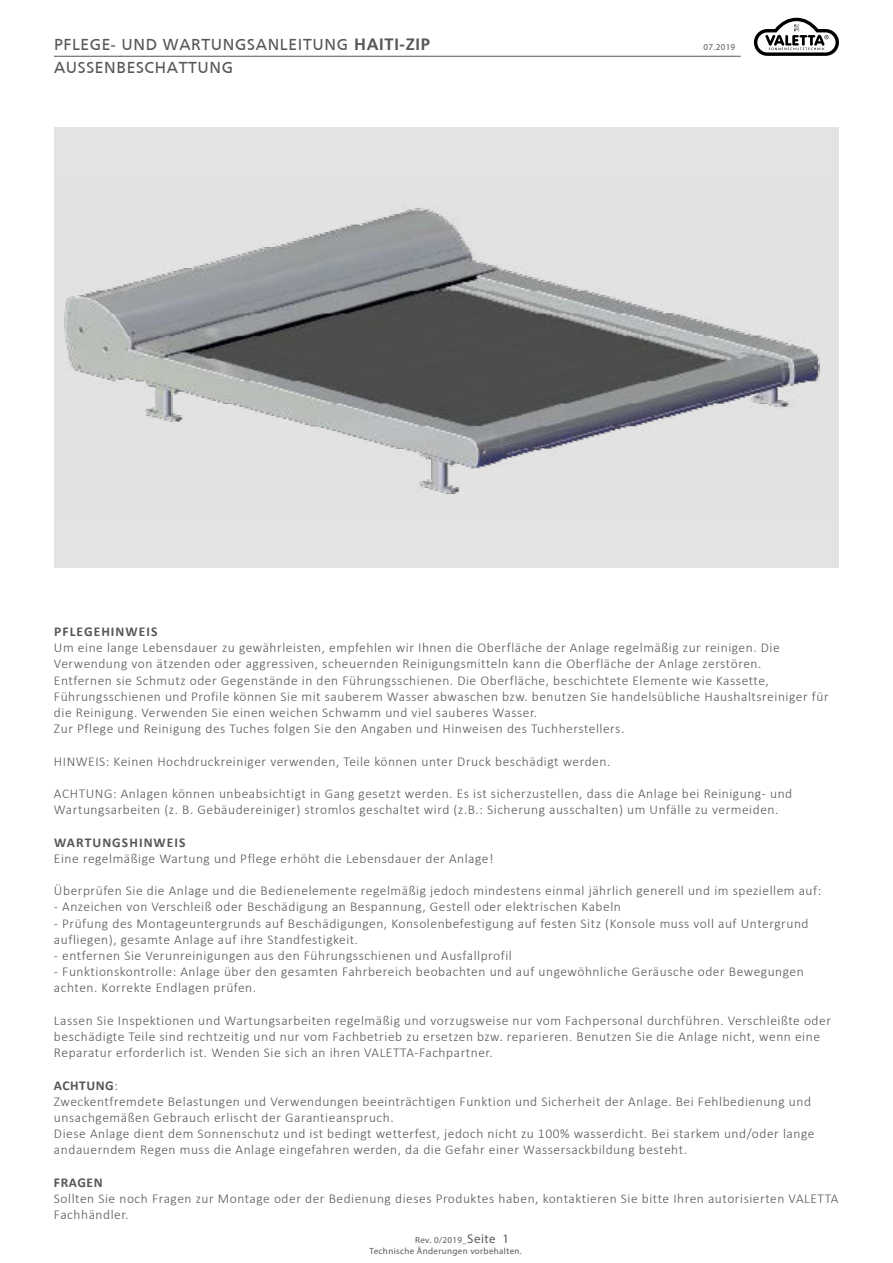
<style>
.page{position:relative;width:893px;height:1263px;background:#fff}
.page>*{position:absolute;margin:0;border:0;box-sizing:border-box;transform-origin:0 0}
.t1{font:16.5px "Frutiger";letter-spacing:.04em;color:#575756}
.t2{font:300 13.5px/16.2px "Calibri";letter-spacing:.04em;color:#575756}
.t3{font:700 13.5px "Calibri";letter-spacing:.08em;color:#575756}
.t4{font:9px "Myriad Pro";letter-spacing:.04em;color:#575756}
.s1{font-weight:700}
.s2{font-size:12.75px}
</style>
<div class="page">
<hr style="left:54px;top:56px;width:687px;height:1px;background:#575756">
<svg style="left:754px;top:18px;width:85px;height:38px"></svg>
<div style="left:54px;top:128px;width:785px;height:440px;background:#e3e3e3"></div>
<img style="left:64px;top:206px;width:757px;height:288px">
<p class="t1" style="left:54px;top:35px;width:377px">PFLEGE- UND WARTUNGSANLEITUNG <span class="s1">HAITI-ZIP</span></p>
<p class="t4" style="left:703px;top:41px;width:33px">07.2019</p>
<p class="t1" style="left:54px;top:58px;width:181px">AUSSENBESCHATTUNG</p>
<p class="t3" style="left:54px;top:622px;width:105px">PFLEGEHINWEIS</p>
<p class="t2" style="left:54px;top:639px;width:776px">Um eine lange Lebensdauer zu gewährleisten, empfehlen wir Ihnen die Oberfläche der Anlage regelmäßig zur reinigen. Die Verwendung von ätzenden oder aggressiven, scheuernden Reinigungsmitteln kann die Oberfläche der Anlage zerstören.<br>Entfernen sie Schmutz oder Gegenstände in den Führungsschienen. Die Oberfläche, beschichtete Elemente wie Kassette, Führungsschienen und Profile können Sie mit sauberem Wasser abwaschen bzw. benutzen Sie handelsübliche Haushaltsreiniger für die Reinigung. Verwenden Sie einen weichen Schwamm und viel sauberes Wasser.<br>Zur Pflege und Reinigung des Tuches folgen Sie den Angaben und Hinweisen des Tuchherstellers.</p>
<p class="t2" style="left:54px;top:753px;width:558px">HINWEIS: Keinen Hochdruckreiniger verwenden, Teile können unter Druck beschädigt werden.</p>
<p class="t2" style="left:54px;top:785px;width:740px">ACHTUNG: Anlagen können unbeabsichtigt in Gang gesetzt werden. Es ist sicherzustellen, dass die Anlage bei Reinigung- und<br>Wartungsarbeiten (z. B. Gebäudereiniger) stromlos geschaltet wird (z.B.: Sicherung ausschalten) um Unfälle zu vermeiden.</p>
<p class="t3" style="left:54px;top:832px;width:133px">WARTUNGSHINWEIS</p>
<p class="t2" style="left:54px;top:850px;width:441px">Eine regelmäßige Wartung und Pflege erhöht die Lebensdauer der Anlage!</p>
<p class="t2" style="left:54px;top:882px;width:769px">Überprüfen Sie die Anlage und die Bedienelemente regelmäßig jedoch mindestens einmal jährlich generell und im speziellem auf:</p>
<p class="t2" style="left:54px;top:899px;width:568px">- Anzeichen von Verschleiß oder Beschädigung an Bespannung, Gestell oder elektrischen Kabeln</p>
<p class="t2" style="left:54px;top:915px;width:756px">- Prüfung des Montageuntergrunds auf Beschädigungen, Konsolenbefestigung auf festen Sitz (Konsole muss voll auf Untergrund aufliegen), gesamte Anlage auf ihre Standfestigkeit.</p>
<p class="t2" style="left:54px;top:947px;width:459px">- entfernen Sie Verunreinigungen aus den Führungsschienen und Ausfallprofil</p>
<p class="t2" style="left:54px;top:963px;width:751px">- Funktionskontrolle: Anlage über den gesamten Fahrbereich beobachten und auf ungewöhnliche Geräusche oder Bewegungen achten. Korrekte Endlagen prüfen.</p>
<p class="t2" style="left:54px;top:1012px;width:778px">Lassen Sie Inspektionen und Wartungsarbeiten regelmäßig und vorzugsweise nur vom Fachpersonal durchführen. Verschleißte oder beschädigte Teile sind rechtzeitig und nur vom Fachbetrieb zu ersetzen bzw. reparieren. Benutzen Sie die Anlage nicht, wenn eine<br>Reparatur erforderlich ist. Wenden Sie sich an ihren VALETTA-Fachpartner.</p>
<p class="t2" style="left:54px;top:1077px;width:762px"><span class="s1">ACHTUNG</span>:<br>Zweckentfremdete Belastungen und Verwendungen beeinträchtigen Funktion und Sicherheit der Anlage. Bei Fehlbedienung und unsachgemäßen Gebrauch erlischt der Garantieanspruch.<br>Diese Anlage dient dem Sonnenschutz und ist bedingt wetterfest, jedoch nicht zu 100% wasserdicht. Bei starkem und/oder lange andauerndem Regen muss die Anlage eingefahren werden, da die Gefahr einer Wassersackbildung besteht.</p>
<p class="t3" style="left:54px;top:1173px;width:50px">FRAGEN</p>
<p class="t2" style="left:54px;top:1190px;width:786px">Sollten Sie noch Fragen zur Montage oder der Bedienung dieses Produktes haben, kontaktieren Sie bitte Ihren autorisierten VALETTA<br>Fachhändler.</p>
<p class="t4" style="left:415px;top:1234px;width:95px">Rev. 0/2019_<span class="s2">Seite 1</span></p>
<p class="t4" style="left:369px;top:1245px;width:154px">Technische Änderungen vorbehalten.</p>
</div>
